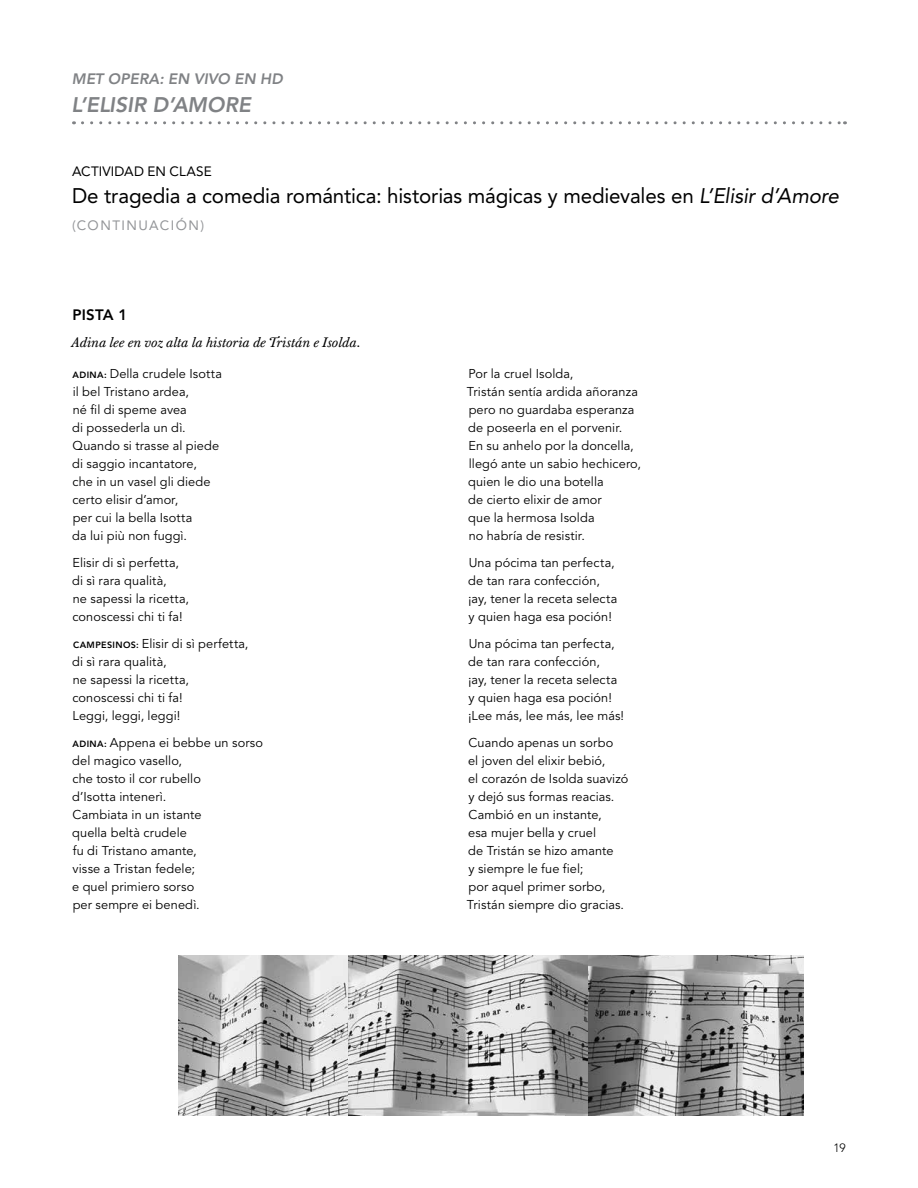
<style>
.page{position:relative;width:918px;height:1188px;background:#fff}
.page>*{position:absolute;margin:0;border:0;box-sizing:border-box;transform-origin:0 0}
.t1{font:21px "Avenir";letter-spacing:-.005em;color:#000}
.t2{font:italic 800 21px "Avenir";color:#808285}
.t3{font:italic 800 15px "Avenir";letter-spacing:.005em;color:#808285}
.t4{font:800 15px "Avenir";letter-spacing:.005em;color:#000}
.t5{font:italic 13.5px "Baskerville Ten Pro";letter-spacing:.005em;color:#000}
.t6{font:13.5px "Avenir";letter-spacing:.01em;color:#000}
.t7{font:13.5px "Avenir";letter-spacing:.11em;color:#939598}
.t8{font:12.75px/18px "Avenir";letter-spacing:.01em;color:#000}
.t9{font:300 12px "Avenir";color:#000}
.s1{font-style:italic}
.s2{font-weight:800;font-size:9px}
</style>
<div class="page">
<svg style="left:82px;top:121px;width:763px;height:3px"></svg>
<img style="left:588px;top:955px;width:215px;height:161px">
<img style="left:178px;top:955px;width:171px;height:161px">
<img style="left:349px;top:955px;width:239px;height:161px">
<p class="t3" style="left:72px;top:70px;width:212px">MET OPERA: EN VIVO EN HD</p>
<h1 class="t2" style="left:71px;top:93px;width:181px">L’ELISIR D’AMORE</h1>
<p class="t6" style="left:72px;top:163px;width:141px">ACTIVIDAD EN CLASE</p>
<h1 class="t1" style="left:72px;top:183px;width:768px">De tragedia a comedia romántica: historias mágicas y medievales en <span class="s1">L’Elisir d’Amore</span></h1>
<p class="t7" style="left:72px;top:217px;width:134px">(CONTINUACIÓN)</p>
<p class="t4" style="left:73px;top:305px;width:56px">PISTA 1</p>
<p class="t5" style="left:72px;top:333px;width:291px">Adina lee en voz alta la historia de Tristán e Isolda.</p>
<p class="t8" style="left:72px;top:365px;width:151px"><span class="s2">ADINA:</span> Della crudele Isotta il bel Tristano ardea,<br>né fil di speme avea<br>di possederla un dì.<br>Quando si trasse al piede di saggio incantatore,<br>che in un vasel gli diede certo elisir d’amor,<br>per cui la bella Isotta<br>da lui più non fuggì.</p>
<p class="t8" style="left:72px;top:554px;width:118px">Elisir di sì perfetta, di sì rara qualità,<br>ne sapessi la ricetta, conoscessi chi ti fa!</p>
<p class="t8" style="left:72px;top:635px;width:178px"><span class="s2">CAMPESINOS:</span> Elisir di sì perfetta, di sì rara qualità,<br>ne sapessi la ricetta, conoscessi chi ti fa!<br>Leggi, leggi, leggi!</p>
<p class="t8" style="left:72px;top:734px;width:192px"><span class="s2">ADINA:</span> Appena ei bebbe un sorso del magico vasello,<br>che tosto il cor rubello<br>d’Isotta intenerì.<br>Cambiata in un istante<br>quella beltà crudele<br>fu di Tristano amante,<br>visse a Tristan fedele;<br>e quel primiero sorso<br>per sempre ei benedì.</p>
<p class="t8" style="left:467px;top:365px;width:176px">Por la cruel Isolda,<br>Tristán sentía ardida añoranza pero no guardaba esperanza de poseerla en el porvenir.<br>En su anhelo por la doncella, llegó ante un sabio hechicero, quien le dio una botella<br>de cierto elixir de amor<br>que la hermosa Isolda<br>no habría de resistir.</p>
<p class="t8" style="left:468px;top:554px;width:151px">Una pócima tan perfecta, de tan rara confección, ¡ay, tener la receta selecta y quien haga esa poción!</p>
<p class="t8" style="left:468px;top:635px;width:157px">Una pócima tan perfecta, de tan rara confección,<br>¡ay, tener la receta selecta y quien haga esa poción! ¡Lee más, lee más, lee más!</p>
<p class="t8" style="left:467px;top:734px;width:163px">Cuando apenas un sorbo<br>el joven del elixir bebió,<br>el corazón de Isolda suavizó y dejó sus formas reacias.<br>Cambió en un instante,<br>esa mujer bella y cruel<br>de Tristán se hizo amante<br>y siempre le fue fiel;<br>por aquel primer sorbo,<br>Tristán siempre dio gracias.</p>
<p class="t9" style="left:834px;top:1141px;width:14px">19</p>
</div>
